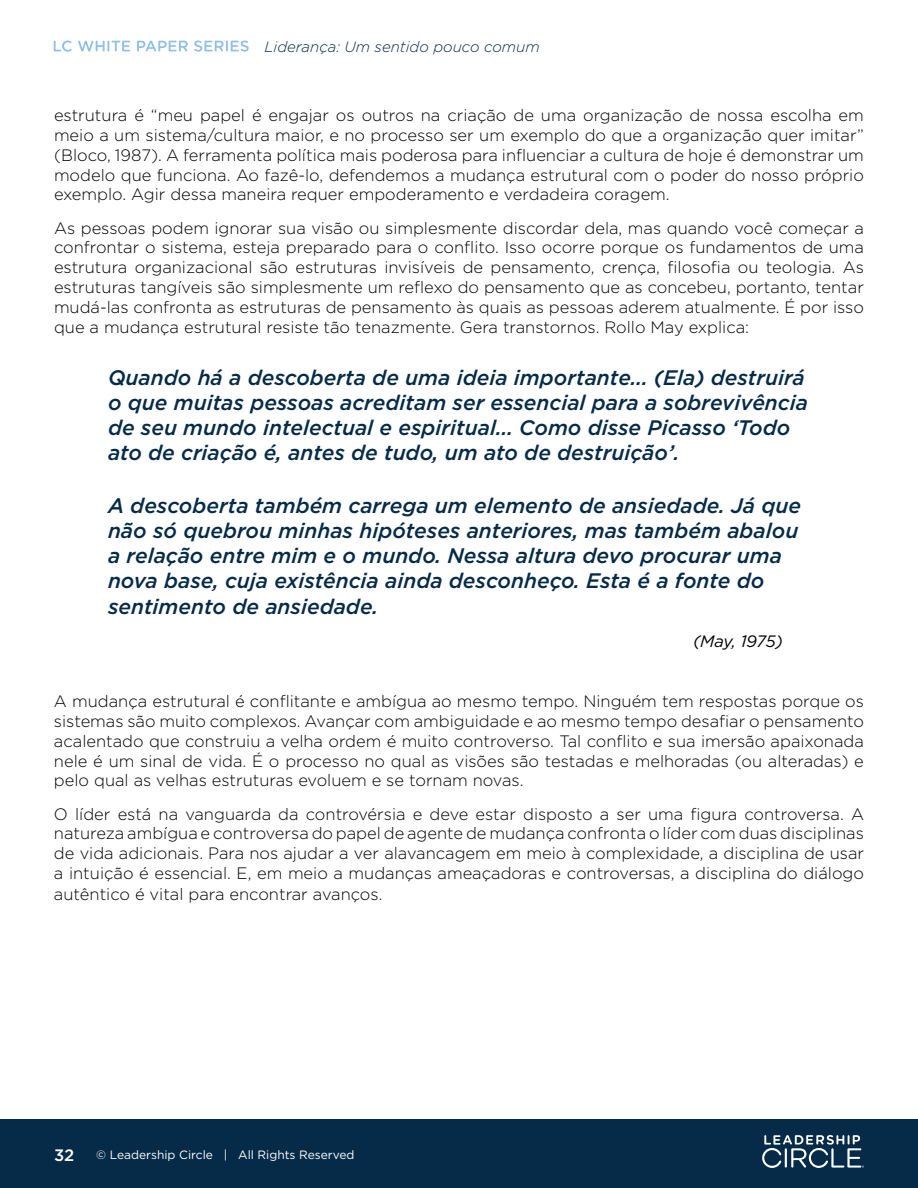
<style>
.page{position:relative;width:918px;height:1188px;background:#fff}
.page>*{position:absolute;margin:0;border:0;box-sizing:border-box;transform-origin:0 0}
.t1{font:italic 500 21px/25.2px "Gotham";color:#052b48}
.t2{font:300 16.5px/19.8px "Gotham";color:#000;text-align:justify}
.t3{font:italic 16.5px "Gotham";letter-spacing:-.025em;color:#000}
.t4{font:500 16.5px "Gotham";color:#fff}
.t5{font:italic 300 15px "Gotham";color:#052b48}
.t6{font:12px "Gotham";color:#fff}
</style>
<div class="page">
<svg style="left:54px;top:41px;width:18px;height:11px"></svg>
<svg style="left:78px;top:41px;width:52px;height:11px"></svg>
<svg style="left:137px;top:41px;width:51px;height:10px"></svg>
<svg style="left:194px;top:41px;width:55px;height:11px"></svg>
<div style="left:0;top:1119px;width:918px;height:69px;background:#052b48"></div>
<svg style="left:762px;top:1135px;width:102px;height:33px"></svg>
<p class="t5" style="left:265px;top:37px;width:277px">Liderança: Um sentido pouco comum</p>
<p class="t2" style="left:54px;top:105px;width:812px">estrutura é “meu papel é engajar os outros na criação de uma organização de nossa escolha em meio a um sistema/cultura maior, e no processo ser um exemplo do que a organização quer imitar” (Bloco, 1987). A ferramenta política mais poderosa para influenciar a cultura de hoje é demonstrar um modelo que funciona. Ao fazê-lo, defendemos a mudança estrutural com o poder do nosso próprio exemplo. Agir dessa maneira requer empoderamento e verdadeira coragem.</p>
<p class="t2" style="left:54px;top:218px;width:812px">As pessoas podem ignorar sua visão ou simplesmente discordar dela, mas quando você começar a confrontar o sistema, esteja preparado para o conflito. Isso ocorre porque os fundamentos de uma estrutura organizacional são estruturas invisíveis de pensamento, crença, filosofia ou teologia. As estruturas tangíveis são simplesmente um reflexo do pensamento que as concebeu, portanto, tentar mudá-las confronta as estruturas de pensamento às quais as pessoas aderem atualmente. É por isso que a mudança estrutural resiste tão tenazmente. Gera transtornos. Rollo May explica:</p>
<p class="t1" style="left:108px;top:365px;width:701px">Quando há a descoberta de uma ideia importante... (Ela) destruirá o que muitas pessoas acreditam ser essencial para a sobrevivência de seu mundo intelectual e espiritual... Como disse Picasso ‘Todo ato de criação é, antes de tudo, um ato de destruição’.</p>
<p class="t1" style="left:108px;top:492px;width:695px">A descoberta também carrega um elemento de ansiedade. Já que não só quebrou minhas hipóteses anteriores, mas também abalou a relação entre mim e o mundo. Nessa altura devo procurar uma nova base, cuja existência ainda desconheço. Esta é a fonte do sentimento de ansiedade.</p>
<p class="t3" style="left:693px;top:630px;width:91px">(May, 1975)</p>
<p class="t2" style="left:54px;top:691px;width:812px">A mudança estrutural é conflitante e ambígua ao mesmo tempo. Ninguém tem respostas porque os sistemas são muito complexos. Avançar com ambiguidade e ao mesmo tempo desafiar o pensamento acalentado que construiu a velha ordem é muito controverso. Tal conflito e sua imersão apaixonada nele é um sinal de vida. É o processo no qual as visões são testadas e melhoradas (ou alteradas) e pelo qual as velhas estruturas evoluem e se tornam novas.</p>
<p class="t2" style="left:54px;top:803px;width:812px">O líder está na vanguarda da controvérsia e deve estar disposto a ser uma figura controversa. A natureza ambígua e controversa do papel de agente de mudança confronta o líder com duas disciplinas de vida adicionais. Para nos ajudar a ver alavancagem em meio à complexidade, a disciplina de usar a intuição é essencial. E, em meio a mudanças ameaçadoras e controversas, a disciplina do diálogo autêntico é vital para encontrar avanços.</p>
<p class="t4" style="left:54px;top:1144px;width:22px">32</p>
<p class="t6" style="left:96px;top:1147px;width:260px">© Leadership Circle | All Rights Reserved</p>
</div>
